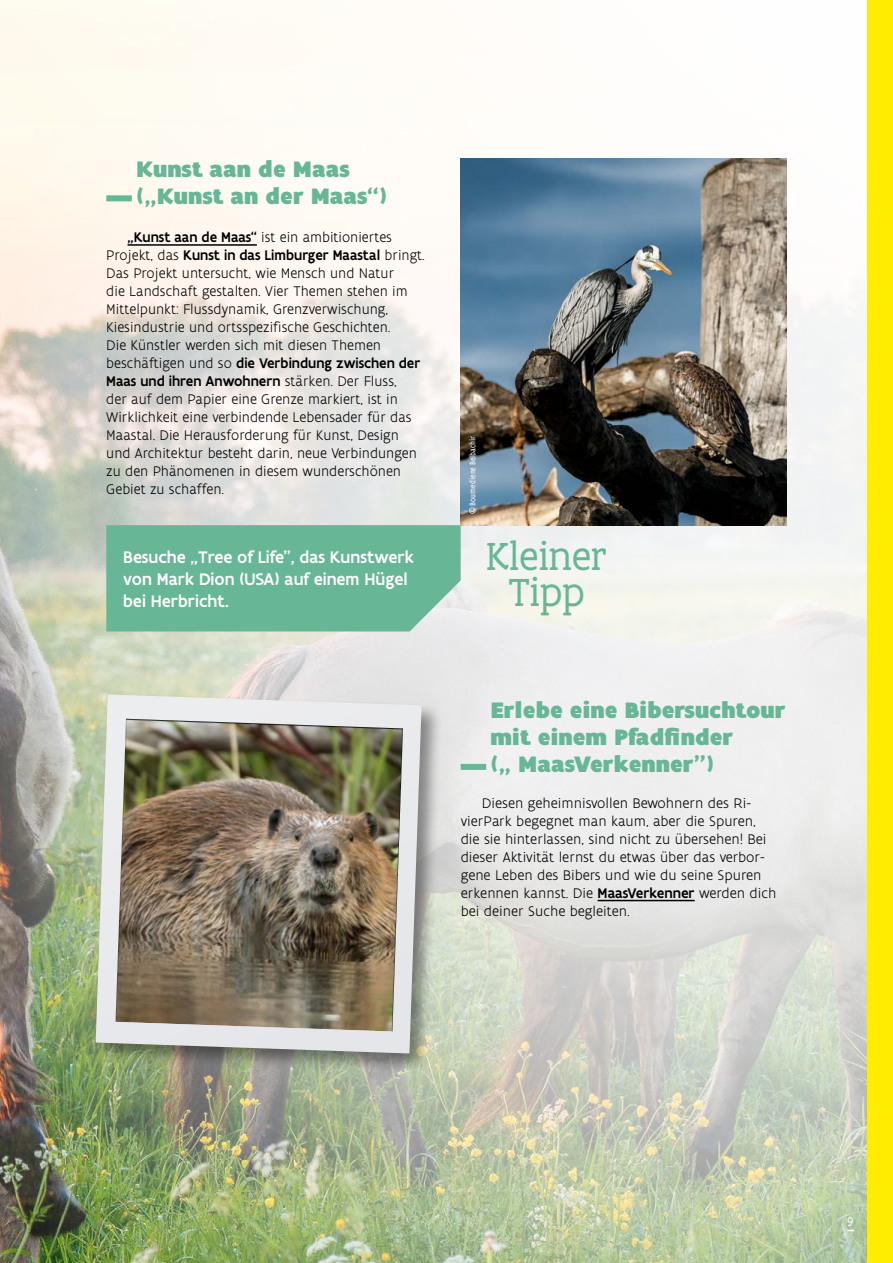
<style>
.page{position:relative;width:893px;height:1263px;background:#fff}
.page>*{position:absolute;margin:0;border:0;box-sizing:border-box;transform-origin:0 0}
.t1{font:42px/36px "Flanders Art Serif";color:#67b696;text-align:center}
.t2{font:900 24px/27px "Flanders Art Sans";color:#67b696}
.t3{font:500 18px/21.6px "Flanders Art Sans";color:#fff}
.t4{font:300 15px/18px "Flanders Art Sans";color:#000}
.t5{font:13.5px "Flanders Art Sans";color:#fff}
.t6{font:condensed 9px "Flanders Art Sans";color:#fff}
.s1{font-weight:500}
</style>
<div class="page">
<img style="left:0;top:0;width:867px;height:1263px">
<div style="left:867px;top:0;width:26px;height:1263px;background:#ffed00"></div>
<div style="left:93px;top:691px;width:349px;height:383px;background:#000;opacity:.41"></div>
<svg style="left:96px;top:694px;width:326px;height:359px"></svg>
<img style="left:102px;top:705px;width:315px;height:328px">
<div style="left:106px;top:525px;width:355px;height:106px;background:#67b696"></div>
<img style="left:461px;top:159px;width:326px;height:366px">
<div style="left:461px;top:764px;width:25px;height:6px;background:#67b696"></div>
<hr style="left:598px;top:900px;width:97px;height:1px;background:#000">
<div style="left:106px;top:195px;width:26px;height:6px;background:#67b696"></div>
<hr style="left:128px;top:244px;width:129px;height:2px;background:#000">
<h2 class="t2" style="left:136px;top:156px;width:253px">Kunst aan de Maas („Kunst an der Maas“)</h2>
<p class="t4" style="left:106px;top:228px;width:320px;text-indent:21px"><span class="s1">„Kunst aan de Maas“</span> ist ein ambitioniertes Projekt, das <span class="s1">Kunst in das Limburger Maastal</span> bringt.<br>Das Projekt untersucht, wie Mensch und Natur<br>die Landschaft gestalten. Vier Themen stehen im Mittelpunkt: Flussdynamik, Grenzverwischung, Kiesindustrie und ortsspezifische Geschichten.<br>Die Künstler werden sich mit diesen Themen beschäftigen und so <span class="s1">die Verbindung zwischen der Maas und ihren Anwohnern</span> stärken. Der Fluss,<br>der auf dem Papier eine Grenze markiert, ist in Wirklichkeit eine verbindende Lebensader für das Maastal. Die Herausforderung für Kunst, Design und Architektur besteht darin, neue Verbindungen zu den Phänomenen in diesem wunderschönen Gebiet zu schaffen.</p>
<p class="t3" style="left:123px;top:547px;width:292px">Besuche „Tree of Life”, das Kunstwerk von Mark Dion (USA) auf einem Hügel bei Herbricht.</p>
<p class="t6" style="left:467px;top:514px;width:80px;rotate:-90deg">© Boumediene Belbachir</p>
<h1 class="t1" style="left:486px;top:540px;width:122px">Kleiner<br>Tipp</h1>
<h2 class="t2" style="left:490px;top:698px;width:297px">Erlebe eine Bibersuchtour mit einem Pfadfinder<br>(„ MaasVerkenner”)</h2>
<p class="t4" style="left:461px;top:794px;width:317px;text-indent:21px">Diesen geheimnisvollen Bewohnern des Ri&shy;vierPark begegnet man kaum, aber die Spuren, die sie hinterlassen, sind nicht zu übersehen! Bei dieser Aktivität lernst du etwas über das verbor&shy;gene Leben des Bibers und wie du seine Spuren erkennen kannst. Die <span class="s1">MaasVerkenner</span> werden dich bei deiner Suche begleiten.</p>
<p class="t5" style="left:847px;top:1213px;width:8px">9</p>
</div>
